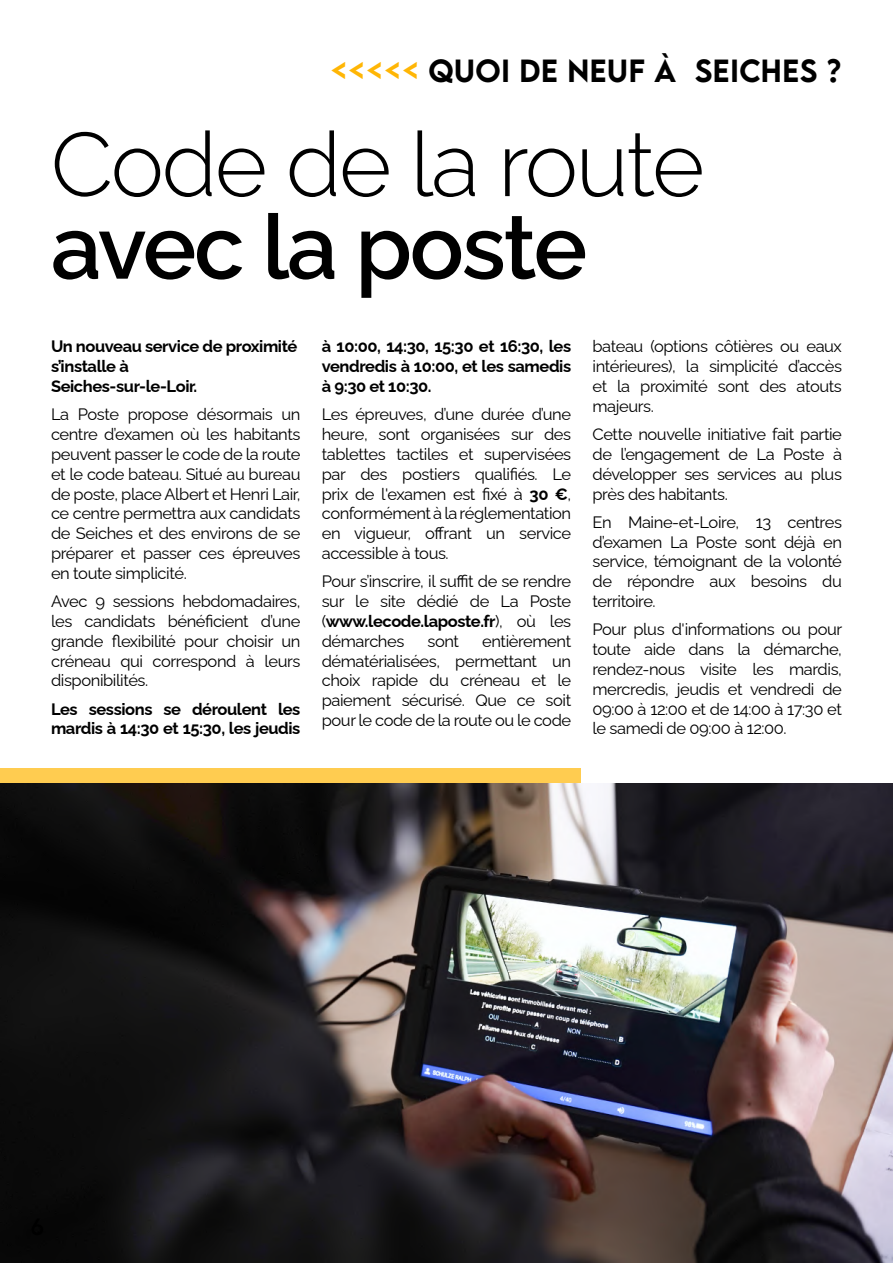
<style>
.page{position:relative;width:893px;height:1263px;background:#fff}
.page>*{position:absolute;margin:0;border:0;box-sizing:border-box;transform-origin:0 0}
.t1{font:300 90px "Raleway";letter-spacing:-.025em;color:#000}
.t2{font:600 90px "Raleway";letter-spacing:-.025em;color:#000}
.t3{font:500 28.5px "LEMONMILK";letter-spacing:.02em;color:#000}
.t4{font:16.5px/19.8px "Raleway";letter-spacing:-.025em;color:#000;text-align:justify}
.t5{font:700 16.5px/19.8px "Raleway";letter-spacing:-.025em;color:#000}
.s1{color:#ffb605}
.s2{font-weight:700}
</style>
<div class="page">
<div style="left:0;top:768px;width:580px;height:32px;background:#ffcc50"></div>
<img style="left:0;top:783px;width:893px;height:480px">
<h2 class="t3" style="left:330px;top:52px;width:513px"><span class="s1">&lt;&lt;&lt;&lt;&lt;</span> QUOI DE NEUF À SEICHES ?</h2>
<h1 class="t1" style="left:51px;top:93px;width:655px">Code de la route</h1>
<h1 class="t2" style="left:51px;top:175px;width:538px">avec la poste</h1>
<p class="t5" style="left:51px;top:335px;width:248px">Un nouveau service de proximité s’installe à<br>Seiches-sur-le-Loir.</p>
<p class="t4" style="left:51px;top:403px;width:251px">La Poste propose désormais un centre d’examen où les habitants peuvent passer le code de la route et le code bateau. Situé au bureau de poste, place Albert et Henri Lair, ce centre permettra aux candidats de Seiches et des environs de se préparer et passer ces épreuves en toute simplicité.</p>
<p class="t4" style="left:51px;top:589px;width:251px">Avec 9 sessions hebdomadaires, les candidats bénéficient d’une grande flexibilité pour choisir un créneau qui correspond à leurs disponibilités.</p>
<p class="t5" style="left:51px;top:697px;width:251px">Les sessions se déroulent les mardis à 14:30 et 15:30, les jeudis</p>
<p class="t5" style="left:322px;top:335px;width:251px;text-align:justify">à 10:00, 14:30, 15:30 et 16:30, les vendredis à 10:00, et les samedis à 9:30 et 10:30.</p>
<p class="t4" style="left:322px;top:403px;width:251px">Les épreuves, d’une durée d’une heure, sont organisées sur des tablettes tactiles et supervisées par des postiers qualifiés. Le prix de l'examen est fixé à <span class="s2">30 €</span>, conformément à la réglementation en vigueur, offrant un service accessible à tous.</p>
<p class="t4" style="left:322px;top:570px;width:251px">Pour s’inscrire, il suffit de se rendre sur le site dédié de La Poste (<span class="s2">www.lecode.laposte.fr</span>), où les démarches</p>
<p class="t4" style="left:322px;top:629px;width:251px;text-indent:160px">entièrement dématérialisées, permettant un choix rapide du créneau et le paiement sécurisé. Que ce soit pour le code de la route ou le code</p>
<p class="t4" style="left:427px;top:629px;width:33px">sont</p>
<p class="t4" style="left:592px;top:335px;width:251px">bateau (options côtières ou eaux intérieures), la simplicité d’accès et la proximité sont des atouts majeurs.</p>
<p class="t4" style="left:592px;top:423px;width:251px">Cette nouvelle initiative fait partie de l’engagement de La Poste à développer ses services au plus près des habitants.</p>
<p class="t4" style="left:592px;top:510px;width:251px">En Maine-et-Loire, 13 centres d’examen La Poste sont déjà en service, témoignant de la volonté de répondre aux besoins du territoire.</p>
<p class="t4" style="left:592px;top:618px;width:251px">Pour plus d'informations ou pour toute aide dans la démarche, rendez-nous visite les mardis, mercredis, jeudis et vendredi de 09:00 à 12:00 et de 14:00 à 17:30 et le samedi de 09:00 à 12:00.</p>
</div>
